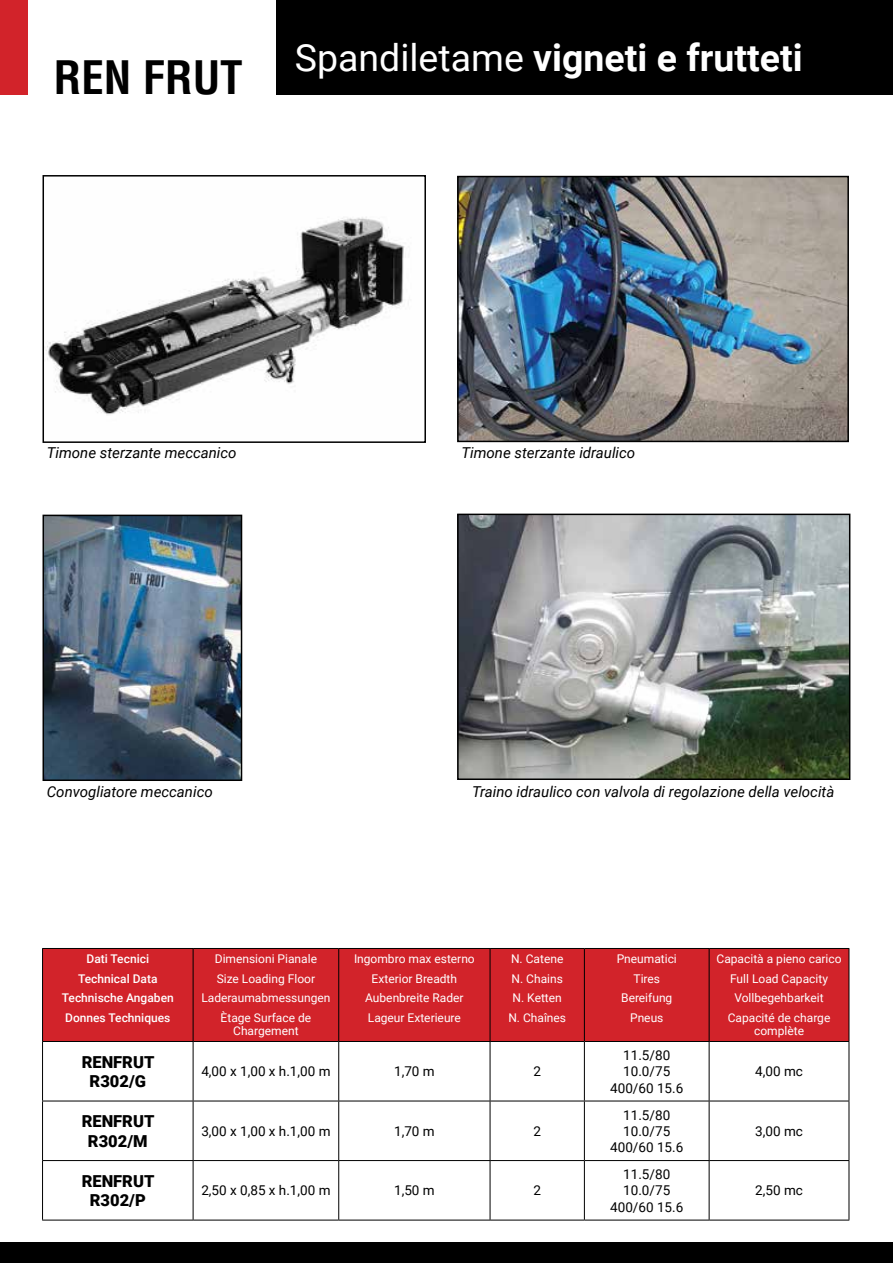
<style>
.page{position:relative;width:893px;height:1263px;background:#fff}
.page>*{position:absolute;margin:0;border:0;box-sizing:border-box;transform-origin:0 0}
.t1{font:700 condensed 45px "Helvetica LT Std";color:#000}
.t2{font:700 37.5px "Roboto";color:#fff}
.t3{font:900 16.5px/19.8px "Roboto";color:#000;text-align:center}
.t4{font:italic 15px "Roboto";color:#000}
.t5{font:13.5px/16.2px "Roboto";color:#000;text-align:center}
.t6{font:12px/19.5px "Roboto";color:#fff;text-align:center}
.t7{font:500 12px/19.5px "Roboto";color:#fff;text-align:center}
.s1{font-weight:400}
</style>
<div class="page">
<img style="left:460px;top:517px;width:387px;height:260px">
<div style="left:457px;top:514px;width:393px;height:266px;border:2px solid #000"></div>
<img style="left:46px;top:518px;width:193px;height:260px">
<div style="left:43px;top:515px;width:199px;height:266px;border:2px solid #000"></div>
<img style="left:46px;top:217px;width:363px;height:198px">
<div style="left:43px;top:175px;width:383px;height:268px;border:2px solid #000"></div>
<div style="left:43px;top:949px;width:806px;height:92px;background:#d2232a"></div>
<svg style="left:43px;top:1042px;width:806px;height:178px"></svg>
<hr style="left:42px;top:948px;width:151px;height:1px;background:#000">
<hr style="left:42px;top:949px;width:1px;height:92px;background:#000">
<hr style="left:193px;top:948px;width:146px;height:1px;background:#000">
<hr style="left:193px;top:949px;width:1px;height:92px;background:#000">
<hr style="left:339px;top:948px;width:151px;height:1px;background:#000">
<hr style="left:338px;top:949px;width:1px;height:92px;background:#000">
<hr style="left:490px;top:948px;width:94px;height:1px;background:#000">
<hr style="left:490px;top:949px;width:1px;height:92px;background:#000">
<hr style="left:584px;top:948px;width:125px;height:1px;background:#000">
<hr style="left:584px;top:949px;width:1px;height:92px;background:#000">
<hr style="left:709px;top:948px;width:140px;height:1px;background:#000">
<hr style="left:709px;top:949px;width:1px;height:92px;background:#000">
<hr style="left:849px;top:949px;width:1px;height:92px;background:#000">
<hr style="left:42px;top:1041px;width:151px;height:1px;background:#000">
<hr style="left:42px;top:1042px;width:1px;height:59px;background:#000">
<hr style="left:193px;top:1041px;width:146px;height:1px;background:#000">
<hr style="left:193px;top:1042px;width:1px;height:59px;background:#000">
<hr style="left:339px;top:1041px;width:151px;height:1px;background:#000">
<hr style="left:338px;top:1042px;width:1px;height:59px;background:#000">
<hr style="left:490px;top:1041px;width:94px;height:1px;background:#000">
<hr style="left:490px;top:1042px;width:1px;height:59px;background:#000">
<hr style="left:584px;top:1041px;width:125px;height:1px;background:#000">
<hr style="left:584px;top:1042px;width:1px;height:59px;background:#000">
<hr style="left:709px;top:1041px;width:140px;height:1px;background:#000">
<hr style="left:709px;top:1042px;width:1px;height:59px;background:#000">
<hr style="left:849px;top:1042px;width:1px;height:59px;background:#000">
<hr style="left:42px;top:1101px;width:151px;height:1px;background:#000">
<hr style="left:42px;top:1101px;width:1px;height:59px;background:#000">
<hr style="left:193px;top:1101px;width:146px;height:1px;background:#000">
<hr style="left:193px;top:1101px;width:1px;height:59px;background:#000">
<hr style="left:339px;top:1101px;width:151px;height:1px;background:#000">
<hr style="left:338px;top:1101px;width:1px;height:59px;background:#000">
<hr style="left:490px;top:1101px;width:94px;height:1px;background:#000">
<hr style="left:490px;top:1101px;width:1px;height:59px;background:#000">
<hr style="left:584px;top:1101px;width:125px;height:1px;background:#000">
<hr style="left:584px;top:1101px;width:1px;height:59px;background:#000">
<hr style="left:709px;top:1101px;width:140px;height:1px;background:#000">
<hr style="left:709px;top:1101px;width:1px;height:59px;background:#000">
<hr style="left:849px;top:1101px;width:1px;height:59px;background:#000">
<hr style="left:42px;top:1160px;width:151px;height:1px;background:#000">
<hr style="left:42px;top:1161px;width:1px;height:59px;background:#000">
<hr style="left:193px;top:1160px;width:146px;height:1px;background:#000">
<hr style="left:193px;top:1161px;width:1px;height:59px;background:#000">
<hr style="left:339px;top:1160px;width:151px;height:1px;background:#000">
<hr style="left:338px;top:1161px;width:1px;height:59px;background:#000">
<hr style="left:490px;top:1160px;width:94px;height:1px;background:#000">
<hr style="left:490px;top:1161px;width:1px;height:59px;background:#000">
<hr style="left:584px;top:1160px;width:125px;height:1px;background:#000">
<hr style="left:584px;top:1161px;width:1px;height:59px;background:#000">
<hr style="left:709px;top:1160px;width:140px;height:1px;background:#000">
<hr style="left:709px;top:1161px;width:1px;height:59px;background:#000">
<hr style="left:849px;top:1161px;width:1px;height:59px;background:#000">
<hr style="left:42px;top:1220px;width:151px;height:1px;background:#000">
<hr style="left:193px;top:1220px;width:146px;height:1px;background:#000">
<hr style="left:339px;top:1220px;width:151px;height:1px;background:#000">
<hr style="left:490px;top:1220px;width:94px;height:1px;background:#000">
<hr style="left:584px;top:1220px;width:125px;height:1px;background:#000">
<hr style="left:709px;top:1220px;width:140px;height:1px;background:#000">
<div style="left:276px;top:0;width:617px;height:94px;background:#000"></div>
<div style="left:0;top:0;width:27px;height:94px;background:#d2232a"></div>
<img style="left:460px;top:179px;width:386px;height:260px">
<div style="left:457px;top:176px;width:392px;height:266px;border:2px solid #000"></div>
<div style="left:0;top:1242px;width:893px;height:21px;background:#000"></div>
<h1 class="t1" style="left:54px;top:49px;width:190px">REN FRUT</h1>
<h2 class="t2" style="left:295px;top:31px;width:509px"><span class="s1">Spandiletame</span> vigneti e frutteti</h2>
<p class="t4" style="left:47px;top:443px;width:191px">Timone sterzante meccanico</p>
<p class="t4" style="left:461px;top:443px;width:175px">Timone sterzante idraulico</p>
<p class="t4" style="left:47px;top:781px;width:167px">Convogliatore meccanico</p>
<p class="t4" style="left:472px;top:781px;width:364px">Traino idraulico con valvola di regolazione della velocità</p>
<p class="t7" style="left:62px;top:949px;width:113px">Dati Tecnici<br>Technical Data<br>Technische Angaben<br>Donnes Techniques</p>
<p class="t6" style="left:201px;top:949px;width:131px">Dimensioni Pianale<br>Size Loading Floor<br>Laderaumabmessungen<br>Ètage Surface de</p>
<p class="t6" style="left:233px;top:1021px;width:67px">Chargement</p>
<p class="t6" style="left:354px;top:949px;width:122px">Ingombro max esterno<br>Exterior Breadth<br>Aubenbreite Rader<br>Lageur Exterieure</p>
<p class="t6" style="left:508px;top:949px;width:59px">N. Catene<br>N. Chains<br>N. Ketten<br>N. Chaînes</p>
<p class="t6" style="left:617px;top:949px;width:62px">Pneumatici<br>Tires<br>Bereifung<br>Pneus</p>
<p class="t6" style="left:716px;top:949px;width:127px">Capacità a pieno carico<br>Full Load Capacity<br>Vollbegehbarkeit<br>Capacité de charge</p>
<p class="t6" style="left:754px;top:1021px;width:51px">complète</p>
<h3 class="t3" style="left:82px;top:1051px;width:74px">RENFRUT<br>R302/G</h3>
<p class="t5" style="left:201px;top:1063px;width:131px">4,00 x 1,00 x h.1,00 m</p>
<p class="t5" style="left:394px;top:1063px;width:42px">1,70 m</p>
<p class="t5" style="left:533px;top:1063px;width:9px">2</p>
<p class="t5" style="left:610px;top:1047px;width:75px">11.5/80<br>10.0/75<br>400/60 15.6</p>
<p class="t5" style="left:755px;top:1063px;width:49px">4,00 mc</p>
<h3 class="t3" style="left:82px;top:1111px;width:74px">RENFRUT<br>R302/M</h3>
<p class="t5" style="left:201px;top:1122px;width:131px">3,00 x 1,00 x h.1,00 m</p>
<p class="t5" style="left:394px;top:1122px;width:42px">1,70 m</p>
<p class="t5" style="left:533px;top:1122px;width:9px">2</p>
<p class="t5" style="left:610px;top:1106px;width:75px">11.5/80<br>10.0/75<br>400/60 15.6</p>
<p class="t5" style="left:755px;top:1122px;width:49px">3,00 mc</p>
<h3 class="t3" style="left:82px;top:1170px;width:74px">RENFRUT<br>R302/P</h3>
<p class="t5" style="left:201px;top:1182px;width:131px">2,50 x 0,85 x h.1,00 m</p>
<p class="t5" style="left:394px;top:1182px;width:42px">1,50 m</p>
<p class="t5" style="left:533px;top:1182px;width:9px">2</p>
<p class="t5" style="left:610px;top:1166px;width:75px">11.5/80<br>10.0/75<br>400/60 15.6</p>
<p class="t5" style="left:755px;top:1182px;width:49px">2,50 mc</p>
</div>
